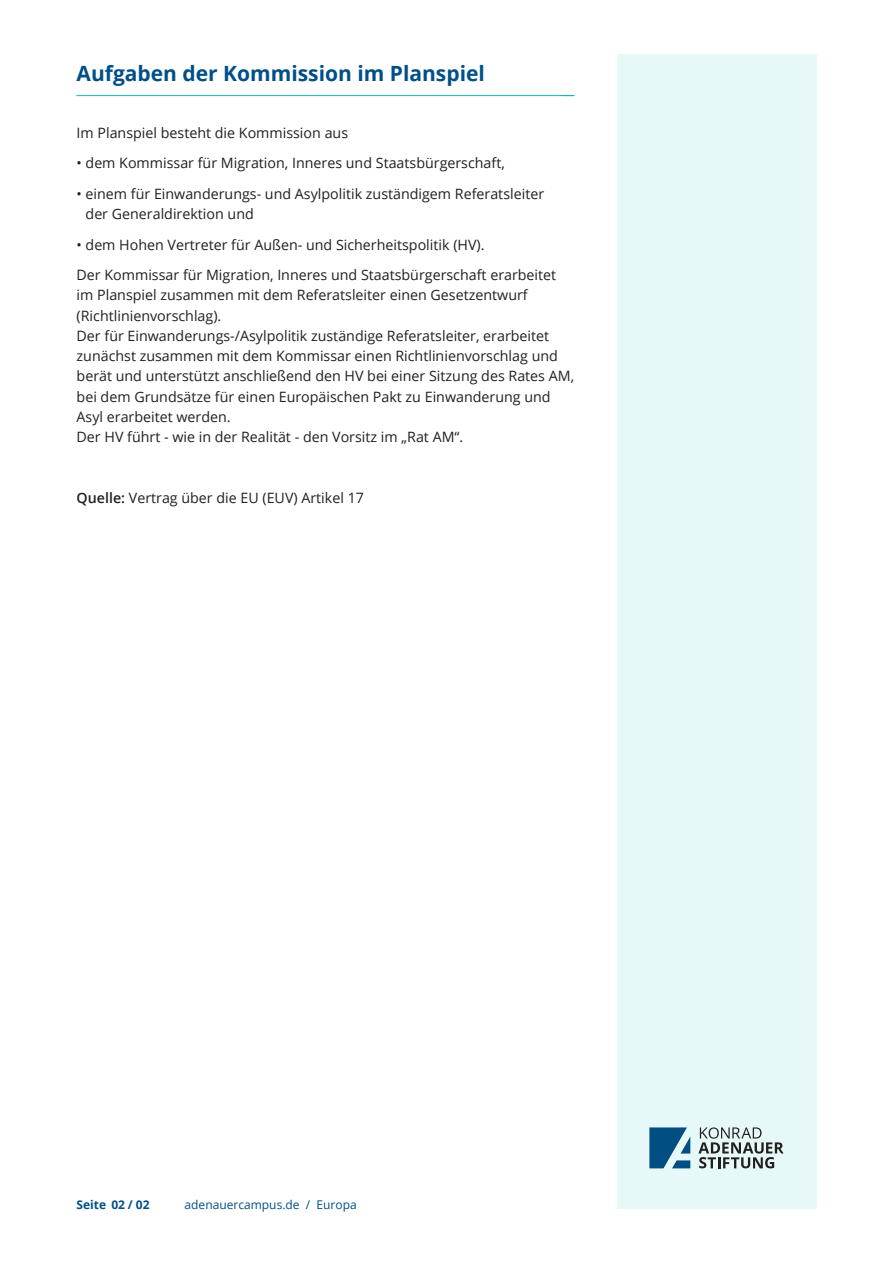
<style>
.page{position:relative;width:893px;height:1263px;background:#fff}
.page>*{position:absolute;margin:0;border:0;box-sizing:border-box;transform-origin:0 0}
.t1{font:700 21px "Open Sans";color:#014f87}
.t2{font:14.25px/20.2px "Open Sans";color:#231f20}
.t3{font:12px "Open Sans";color:#014f87}
.t4{font:700 12px "Open Sans";color:#014f87}
.s1{font-weight:600}
</style>
<div class="page">
<div style="left:617px;top:54px;width:199px;height:1155px;background:#e7f8f8"></div>
<svg style="left:698px;top:1127px;width:86px;height:41px"></svg>
<svg style="left:649px;top:1127px;width:41px;height:41px"></svg>
<hr style="left:77px;top:95px;width:497px;height:1px;background:#14bbbb">
<h1 class="t1" style="left:77px;top:58px;width:410px">Aufgaben der Kommission im Planspiel</h1>
<p class="t2" style="left:77px;top:122px;width:273px">Im Planspiel besteht die Kommission aus</p>
<p class="t2" style="left:77px;top:153px;width:430px">• dem Kommissar für Migration, Inneres und Staatsbürgerschaft,</p>
<p class="t2" style="left:86px;top:183px;width:460px;text-indent:-9px">• einem für Einwanderungs- und Asylpolitik zuständigem Referatsleiter der Generaldirektion und</p>
<p class="t2" style="left:77px;top:234px;width:409px">• dem Hohen Vertreter für Außen- und Sicherheitspolitik (HV).</p>
<p class="t2" style="left:77px;top:264px;width:499px">Der Kommissar für Migration, Inneres und Staatsbürgerschaft erarbeitet im Planspiel zusammen mit dem Referatsleiter einen Gesetzentwurf (Richtlinienvorschlag).<br>Der für Einwanderungs-/Asylpolitik zuständige Referatsleiter, erarbeitet zunächst zusammen mit dem Kommissar einen Richtlinienvorschlag und berät und unterstützt anschließend den HV bei einer Sitzung des Rates AM, bei dem Grundsätze für einen Europäischen Pakt zu Einwanderung und Asyl erarbeitet werden.<br>Der HV führt - wie in der Realität - den Vorsitz im „Rat AM“.</p>
<p class="t2" style="left:77px;top:487px;width:289px"><span class="s1">Quelle:</span> Vertrag über die EU (EUV) Artikel 17</p>
<p class="t4" style="left:77px;top:1196px;width:75px">Seite 02 / 02</p>
<p class="t3" style="left:185px;top:1196px;width:174px">adenauercampus.de / Europa</p>
</div>
